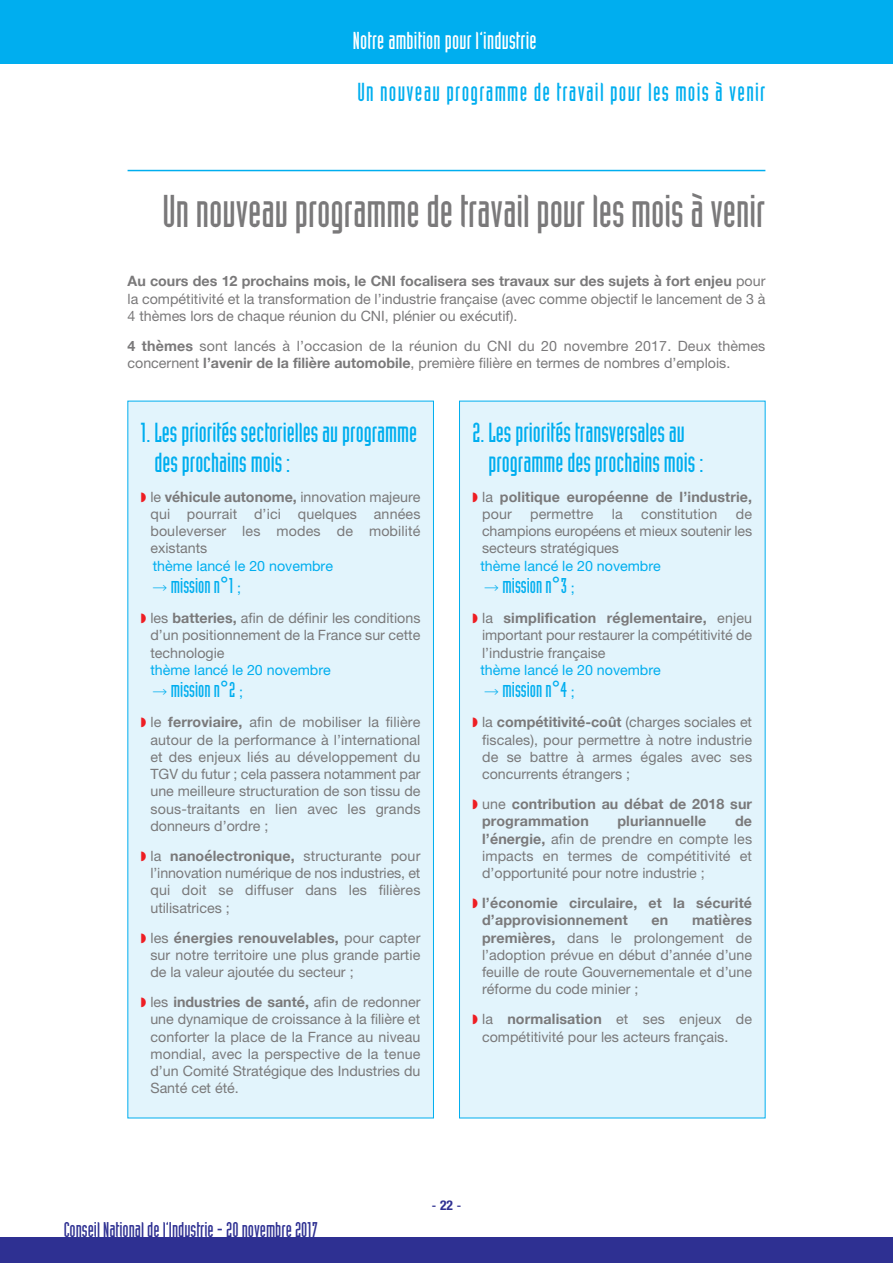
<style>
.page{position:relative;width:893px;height:1263px;background:#fff}
.page>*{position:absolute;margin:0;border:0;box-sizing:border-box;transform-origin:0 0}
.t1{font:45px "Industria Solid";color:#7a797a}
.t2{font:27px/30px "Industria Solid";color:#00aeef}
.t3{font:25.5px "Industria Solid";letter-spacing:.05em;color:#00aeef}
.t4{font:24px "Industria Solid";letter-spacing:.01em;color:#fff}
.t5{font:21px "Industria Solid";color:#00aeef}
.t6{font:20.85px "Industria Solid";color:#2e3092}
.t7{font:14.25px/17.2px "Helvetica Neue LT Pro";color:#7a797a;text-align:justify}
.t8{font:700 14.25px/17.2px "Helvetica Neue";letter-spacing:.01em;color:#7a797a}
.t9{font:14.25px "Helvetica Neue LT Pro";color:#00aeef}
.t10{font:13.5px "Helvetica";color:#2e3092}
.s1{font-family:"Helvetica Neue LT Pro";font-weight:400}
.s2{font-family:"Helvetica Neue";font-weight:700}
.s3{font-family:"Ping Fang TC";font-weight:300;font-size:14.25px}
.s4{font-family:"Lucida Grande"}
.s5{font-family:"Helvetica Neue LT Pro";font-size:14.25px}
.s6{font-family:"Helvetica Neue";font-weight:700;font-stretch:condensed}
</style>
<div class="page">
<div style="left:0;top:1237px;width:893px;height:26px;background:#2e3092"></div>
<div style="left:0;top:0;width:893px;height:64px;background:#00aeef"></div>
<hr style="left:128px;top:170px;width:637px;height:1px;background:#00aeef">
<div style="left:128px;top:401px;width:305px;height:717px;background:#e2f4fc"></div>
<div style="left:460px;top:401px;width:305px;height:717px;background:#e2f4fc"></div>
<h3 class="t4" style="left:353px;top:32px;width:185px">Notre ambition pour l’industrie</h3>
<h3 class="t3" style="left:357px;top:83px;width:409px">Un nouveau programme de travail pour les mois à venir</h3>
<h1 class="t1" style="left:162px;top:195px;width:604px">Un nouveauprogramme detravailpour les mois àvenir</h1>
<p class="t8" style="left:128px;top:272px;width:639px">Au cours des 12 prochains mois, le CNI focalisera ses travaux sur des sujets à fort enjeu <span class="s1">pour</span></p>
<p class="t7" style="left:128px;top:291px;width:639px">la compétitivité et la transformation de l’industrie française (avec comme objectif le lancement de 3 à<br>4 thèmes lors de chaque réunion du CNI, plénier ou exécutif).</p>
<p class="t7" style="left:128px;top:338px;width:639px"><span class="s2">4 thèmes</span> sont lancés à l’occasion de la réunion du CNI du 20 novembre 2017. Deux thèmes concernent <span class="s2">l’avenir de la filière automobile</span>, première filière en termes de nombres d’emplois.</p>
<h2 class="t2" style="left:154px;top:419px;width:264px;text-indent:-13px">1. Les priorités sectoriellesau programme des prochains mois :</h2>
<p class="t7" style="left:150px;top:489px;width:272px">le <span class="s2">véhicule autonome,</span> innovation majeure qui pourrait d’ici quelques années bouleverser les modes de mobilité existants</p>
<p class="t9" style="left:153px;top:560px;width:182px">thème lancé le 20 novembre</p>
<h3 class="t5" style="left:153px;top:578px;width:90px"><span class="s3">→</span> mission n<span class="s4">°</span>1 <span class="s5">;</span></h3>
<p class="t7" style="left:150px;top:611px;width:272px">les <span class="s2">batteries,</span> afin de définir les conditions d’un positionnement de la France sur cette technologie</p>
<p class="t9" style="left:150px;top:665px;width:182px">thème lancé le 20 novembre</p>
<h3 class="t5" style="left:153px;top:682px;width:92px"><span class="s3">→</span> mission n<span class="s4">°</span>2 <span class="s5">;</span></h3>
<p class="t7" style="left:150px;top:715px;width:272px">le <span class="s2">ferroviaire,</span> afin de mobiliser la filière autour de la performance à l’international et des enjeux liés au développement du TGV du futur ; cela passera notamment par une meilleure structuration de son tissu de sous-traitants en lien avec les grands donneurs d’ordre ;</p>
<p class="t7" style="left:150px;top:848px;width:272px">la <span class="s2">nanoélectronique,</span> structurante pour l’innovation numérique de nos industries, et qui doit se diffuser dans les filières utilisatrices ;</p>
<p class="t8" style="left:150px;top:929px;width:272px"><span class="s1">les</span> énergies renouvelables, <span class="s1">pour capter</span></p>
<p class="t7" style="left:150px;top:947px;width:272px">sur notre territoire une plus grande partie de la valeur ajoutée du secteur ;</p>
<p class="t8" style="left:150px;top:993px;width:272px"><span class="s1">les</span> industries de santé, <span class="s1">afin de redonner</span></p>
<p class="t7" style="left:150px;top:1012px;width:272px">une dynamique de croissance à la filière et conforter la place de la France au niveau mondial, avec la perspective de la tenue d’un Comité Stratégique des Industries du Santé cet été.</p>
<h2 class="t2" style="left:488px;top:419px;width:216px;text-indent:-16px">2. Les priorités transversales au programme desprochains mois :</h2>
<p class="t8" style="left:482px;top:487px;width:272px"><span class="s1">la</span> politique européenne de l’industrie,</p>
<p class="t7" style="left:482px;top:506px;width:31px">pour</p>
<p class="t7" style="left:530px;top:506px;width:65px">permettre</p>
<p class="t7" style="left:612px;top:506px;width:12px">la</p>
<p class="t7" style="left:641px;top:506px;width:78px">constitution</p>
<p class="t7" style="left:482px;top:506px;width:272px;text-indent:254px">de champions européens et mieux soutenir les secteurs stratégiques</p>
<p class="t9" style="left:480px;top:560px;width:182px">thème lancé le 20 novembre</p>
<h3 class="t5" style="left:484px;top:578px;width:92px"><span class="s3">→</span> mission n<span class="s4">°</span>3 <span class="s5">;</span></h3>
<p class="t8" style="left:482px;top:609px;width:272px"><span class="s1">la</span> simplification réglementaire, <span class="s1">enjeu</span></p>
<p class="t7" style="left:482px;top:628px;width:272px">important pour restaurer la compétitivité de l’industrie française</p>
<p class="t9" style="left:480px;top:665px;width:182px">thème lancé le 20 novembre</p>
<h3 class="t5" style="left:484px;top:682px;width:92px"><span class="s3">→</span> mission n<span class="s4">°</span>4 <span class="s5">;</span></h3>
<p class="t7" style="left:482px;top:715px;width:272px">la <span class="s2">compétitivité-coût</span> (charges sociales et fiscales), pour permettre à notre industrie de se battre à armes égales avec ses concurrents étrangers ;</p>
<p class="t8" style="left:482px;top:795px;width:272px"><span class="s1">une</span> contribution au débat de 2018 sur programmation</p>
<p class="t8" style="left:617px;top:812px;width:91px">pluriannuelle</p>
<p class="t8" style="left:735px;top:812px;width:19px">de</p>
<p class="t7" style="left:482px;top:831px;width:272px"><span class="s2">l’énergie,</span> afin de prendre en compte les impacts en termes de compétitivité et d’opportunité pour notre industrie ;</p>
<p class="t8" style="left:482px;top:894px;width:272px">l’économie circulaire, et la sécurité d’approvisionnement</p>
<p class="t8" style="left:651px;top:911px;width:18px">en</p>
<p class="t8" style="left:692px;top:911px;width:62px">matières</p>
<p class="t7" style="left:482px;top:930px;width:272px"><span class="s2">premières,</span> dans le prolongement de l’adoption prévue en début d’année d’une feuille de route Gouvernementale et d’une réforme du code minier ;</p>
<p class="t7" style="left:482px;top:1012px;width:272px">la <span class="s2">normalisation</span> et ses enjeux de compétitivité pour les acteurs français.</p>
<h3 class="t6" style="left:64px;top:1222px;width:256px">ConseilNationalde l’Industrie - 20 novembre2017</h3>
<p class="t10" style="left:432px;top:1197px;width:31px">-<span class="s6">22</span>-</p>
</div>
